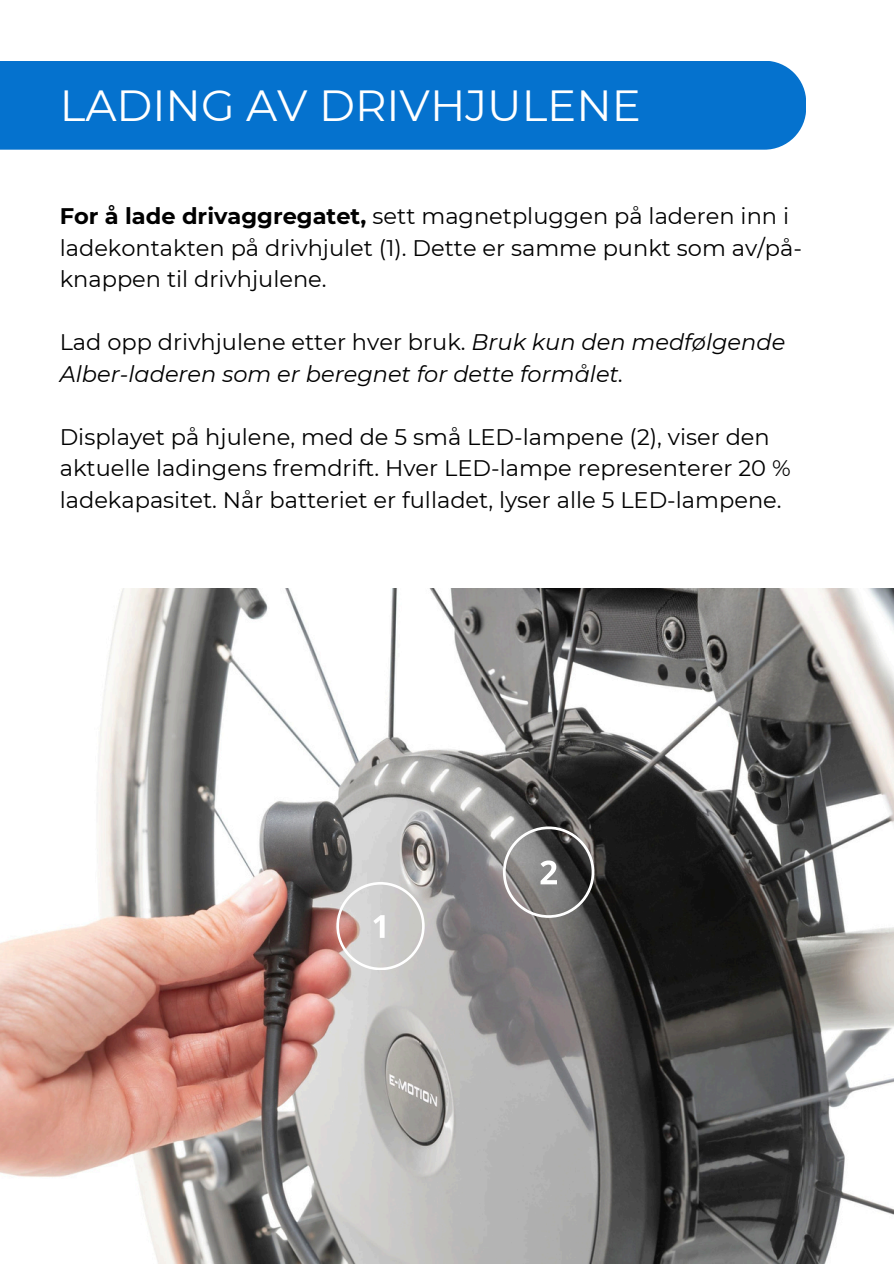
<style>
.page{position:relative;width:894px;height:1264px;background:#fff}
.page>*{position:absolute;margin:0;border:0;box-sizing:border-box;transform-origin:0 0}
.t1{font:43.5px "Montserrat";color:#fff}
.t2{font:22.5px/31.5px "Montserrat";color:#000}
.t3{font:italic 22.5px/31.5px "Montserrat";color:#000}
.s1{font-weight:700}
.s2{font-style:normal}
</style>
<div class="page">
<img style="left:0;top:589px;width:893px;height:673px">
<div style="left:0;top:61px;width:806px;height:89px;background:#0572ce"></div>
<svg style="left:336px;top:882px;width:88px;height:87px;background:#d1cac8"></svg>
<svg style="left:503px;top:826px;width:91px;height:91px;background:#7b7a79"></svg>
<p class="t1" style="left:60px;top:79px;width:582px">LADING AV DRIVHJULENE</p>
<p class="t2" style="left:60px;top:200px;width:743px"><span class="s1">For å lade drivaggregatet,</span> sett magnetpluggen på laderen inn i ladekontakten på drivhjulet (1). Dette er samme punkt som av/på&shy;knappen til drivhjulene.</p>
<p class="t3" style="left:60px;top:326px;width:726px"><span class="s2">Lad opp drivhjulene etter hver bruk.</span> Bruk kun den medfølgende<br>Alber-laderen som er beregnet for dette formålet.</p>
<p class="t2" style="left:60px;top:421px;width:732px">Displayet på hjulene, med de 5 små LED-lampene (2), viser den aktuelle ladingens fremdrift. Hver LED-lampe representerer 20 % ladekapasitet. Når batteriet er fulladet, lyser alle 5 LED-lampene.</p>
</div>
